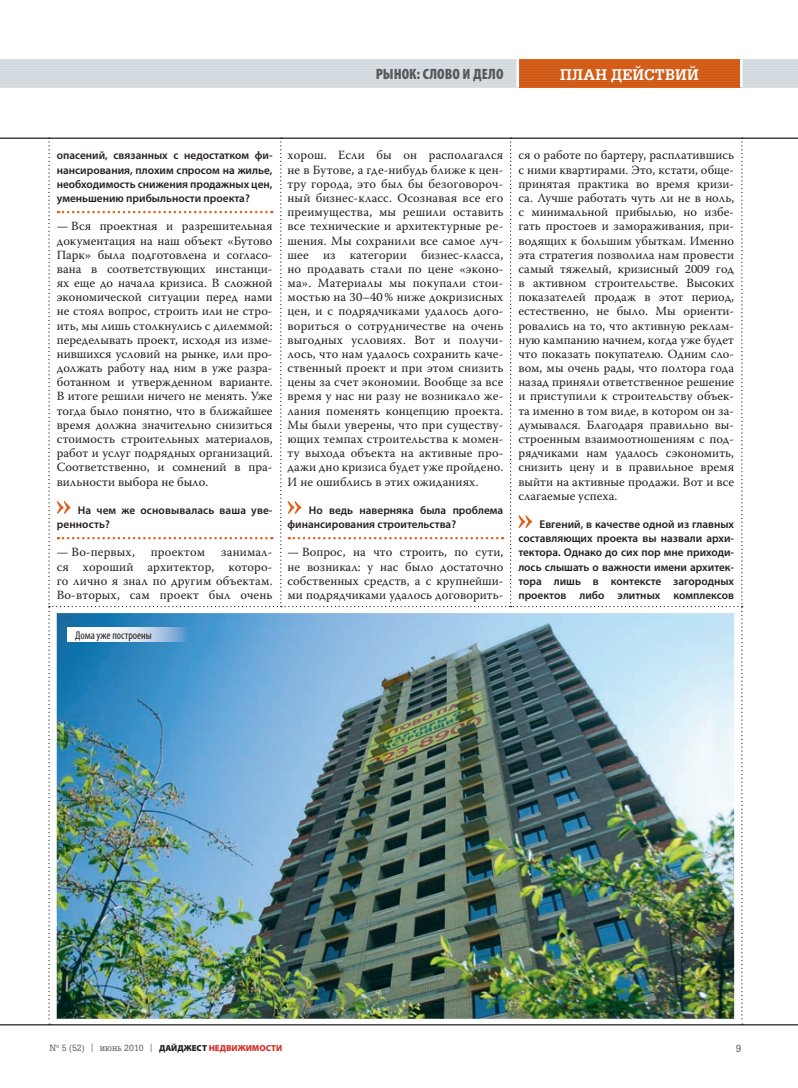
<style>
.page{position:relative;width:798px;height:1088px;background:#fff}
.page>*{position:absolute;margin:0;border:0;box-sizing:border-box;transform-origin:0 0}
.t1{font:900 condensed 15px "Myriad Pro";color:#57585a}
.t2{font:700 15px "AG Gloria C";letter-spacing:.02em;color:#fff}
.t3{font:12.5px/14.1px "Warnock Pro";letter-spacing:.01em;color:#231f20;text-align:justify}
.t4{font:600 11.25px/14.1px "Myriad Pro";color:#231f20;text-align:justify}
.t5{font:condensed 11.25px "Myriad Pro";color:#231f20}
.t6{font:10px "AG Gloria C";color:#57585a}
.t7{font:8.75px "AG Gloria C";color:#57585a}
.s1{font-family:"Warnock Pro"}
.s2{font-family:"Myriad Pro";font-weight:900;color:#231f20}
.s3{font-family:"Myriad Pro";font-weight:900;color:#d2322a}
</style>
<div class="page">
<hr style="left:0;top:138px;width:797px;height:1px;background:#231f20">
<hr style="left:0;top:1024px;width:797px;height:1px;background:#231f20">
<img style="left:48px;top:138px;width:694px;height:887px">
<img style="left:68px;top:627px;width:120px;height:14px">
<div style="left:0;top:59px;width:797px;height:29px;background:#dadfe4"></div>
<hr style="left:0;top:61px;width:797px;height:1px;background:#cfd8dd">
<hr style="left:0;top:63px;width:797px;height:1px;background:#cfd8dd">
<hr style="left:0;top:66px;width:797px;height:1px;background:#cfd8dd">
<hr style="left:0;top:69px;width:797px;height:1px;background:#cfd8dd">
<hr style="left:0;top:71px;width:797px;height:2px;background:#cfd8dd">
<hr style="left:0;top:74px;width:797px;height:1px;background:#cfd8dd">
<hr style="left:0;top:77px;width:797px;height:1px;background:#cfd8dd">
<hr style="left:0;top:80px;width:797px;height:1px;background:#cfd8dd">
<hr style="left:0;top:82px;width:797px;height:2px;background:#cfd8dd">
<hr style="left:0;top:85px;width:797px;height:1px;background:#cfd8dd">
<div style="left:517px;top:59px;width:224px;height:29px;background:#dc611c"></div>
<hr style="left:517px;top:61px;width:224px;height:1px;background:#c85818">
<hr style="left:517px;top:63px;width:224px;height:1px;background:#c85818">
<hr style="left:517px;top:66px;width:224px;height:1px;background:#c85818">
<hr style="left:517px;top:69px;width:224px;height:1px;background:#c85818">
<hr style="left:517px;top:71px;width:224px;height:2px;background:#c85818">
<hr style="left:517px;top:74px;width:224px;height:1px;background:#c85818">
<hr style="left:517px;top:77px;width:224px;height:1px;background:#c85818">
<hr style="left:517px;top:80px;width:224px;height:1px;background:#c85818">
<hr style="left:517px;top:82px;width:224px;height:2px;background:#c85818">
<hr style="left:517px;top:85px;width:224px;height:1px;background:#c85818">
<hr style="left:516px;top:59px;width:3px;height:29px;background:#fff">
<hr style="left:739px;top:59px;width:3px;height:29px;background:#fff">
<p class="t1" style="left:375px;top:69px;width:129px">РЫНОК: СЛОВО И ДЕЛО</p>
<p class="t2" style="left:560px;top:69px;width:140px">ПЛАН ДЕЙСТВИЙ</p>
<p class="t4" style="left:57px;top:150px;width:217px">опасений, связанных с недостатком фи&shy;нансирования, плохим спросом на жилье, необходимость снижения продажных цен, уменьшению прибыльности проекта?</p>
<p class="t3" style="left:57px;top:220px;width:217px">— Вся проектная и разрешительная документация на наш объект «Бутово Парк» была подготовлена и согласо&shy;вана в соответствующих инстанци&shy;ях еще до начала кризиса. В сложной экономической ситуации перед нами не стоял вопрос, строить или не стро&shy;ить, мы лишь столкнулись с дилеммой: переделывать проект, исходя из изме&shy;нившихся условий на рынке, или про&shy;должать работу над ним в уже разра&shy;ботанном и утвержденном варианте.<br>В итоге решили ничего не менять. Уже тогда было понятно, что в ближайшее время должна значительно снизиться стоимость строительных материалов, работ и услуг подрядных организаций.<br>Соответственно, и сомнений в пра&shy;вильности выбора не было.</p>
<p class="t4" style="left:57px;top:504px;width:217px;text-indent:21px">На чем же основывалась ваша уве&shy;ренность?</p>
<p class="t3" style="left:57px;top:546px;width:80px">— Во-первых,</p>
<p class="t3" style="left:151px;top:546px;width:56px">проектом</p>
<p class="t3" style="left:57px;top:546px;width:217px;text-indent:164px">занимал&shy;ся хороший архитектор, которо&shy;го лично я знал по другим объектам.<br>Во-вторых, сам проект был очень</p>
<p class="t5" style="left:75px;top:631px;width:78px">Дома уже построены</p>
<p class="t3" style="left:287px;top:149px;width:217px">хорош. Если бы он располагался не в Бутове, а где-нибудь ближе к цен&shy;тру города, это был бы безоговороч&shy;ный бизнес-класс. Осознавая все его преимущества, мы решили оставить все технические и архитектурные ре&shy;шения. Мы сохранили все самое луч&shy;шее из категории бизнес-класса, но продавать стали по цене «эконо&shy;ма». Материалы мы покупали стои&shy;мостью на 30–40 % ниже докризисных цен, и с подрядчиками удалось дого&shy;вориться о сотрудничестве на очень выгодных условиях. Вот и получи&shy;лось, что нам удалось сохранить каче&shy;ственный проект и при этом снизить цены за счет экономии. Вообще за все время у нас ни разу не возникало же&shy;лания поменять концепцию проекта.<br>Мы были уверены, что при существу&shy;ющих темпах строительства к момен&shy;ту выхода объекта на активные про&shy;дажи дно кризиса будет уже пройдено.<br>И не ошиблись в этих ожиданиях.</p>
<p class="t4" style="left:287px;top:504px;width:217px;text-indent:21px">Но ведь наверняка была проблема финансирования строительства?</p>
<p class="t3" style="left:287px;top:546px;width:217px">— Вопрос, на что строить, по сути, не возникал: у нас было достаточно собственных средств, а с крупнейши&shy;ми подрядчиками удалось договорить-</p>
<p class="t3" style="left:518px;top:149px;width:217px">ся о работе по бартеру, расплатившись с ними квартирами. Это, кстати, обще&shy;принятая практика во время кризи&shy;са. Лучше работать чуть ли не в ноль, с минимальной прибылью, но избе&shy;гать простоев и замораживания, при&shy;водящих к большим убыткам. Именно эта стратегия позволила нам провести самый тяжелый, кризисный 2009 год в активном строительстве. Высоких показателей продаж в этот период, естественно, не было. Мы ориенти&shy;ровались на то, что активную реклам&shy;ную кампанию начнем, когда уже будет что показать покупателю. Одним сло&shy;вом, мы очень рады, что полтора года назад приняли ответственное решение и приступили к строительству объек&shy;та именно в том виде, в котором он за&shy;думывался. Благодаря правильно вы&shy;строенным взаимоотношениям с под&shy;рядчиками нам удалось сэкономить, снизить цену и в правильное время выйти на активные продажи. Вот и все слагаемые успеха.</p>
<p class="t4" style="left:518px;top:518px;width:217px;text-indent:21px">Евгений, в качестве одной из главных составляющих проекта вы назвали архи&shy;тектора. Однако до сих пор мне приходи&shy;лось слышать о важности имени архитек&shy;тора лишь в контексте загородных проектов либо элитных комплексов</p>
<p class="t7" style="left:50px;top:1044px;width:234px">№ 5 (52) <span class="s1">|</span> июнь 2010 <span class="s1">|</span> <span class="s2">ДАЙДЖЕСТ</span> <span class="s3">НЕДВИЖИМОСТИ</span></p>
<p class="t6" style="left:735px;top:1044px;width:7px">9</p>
</div>
